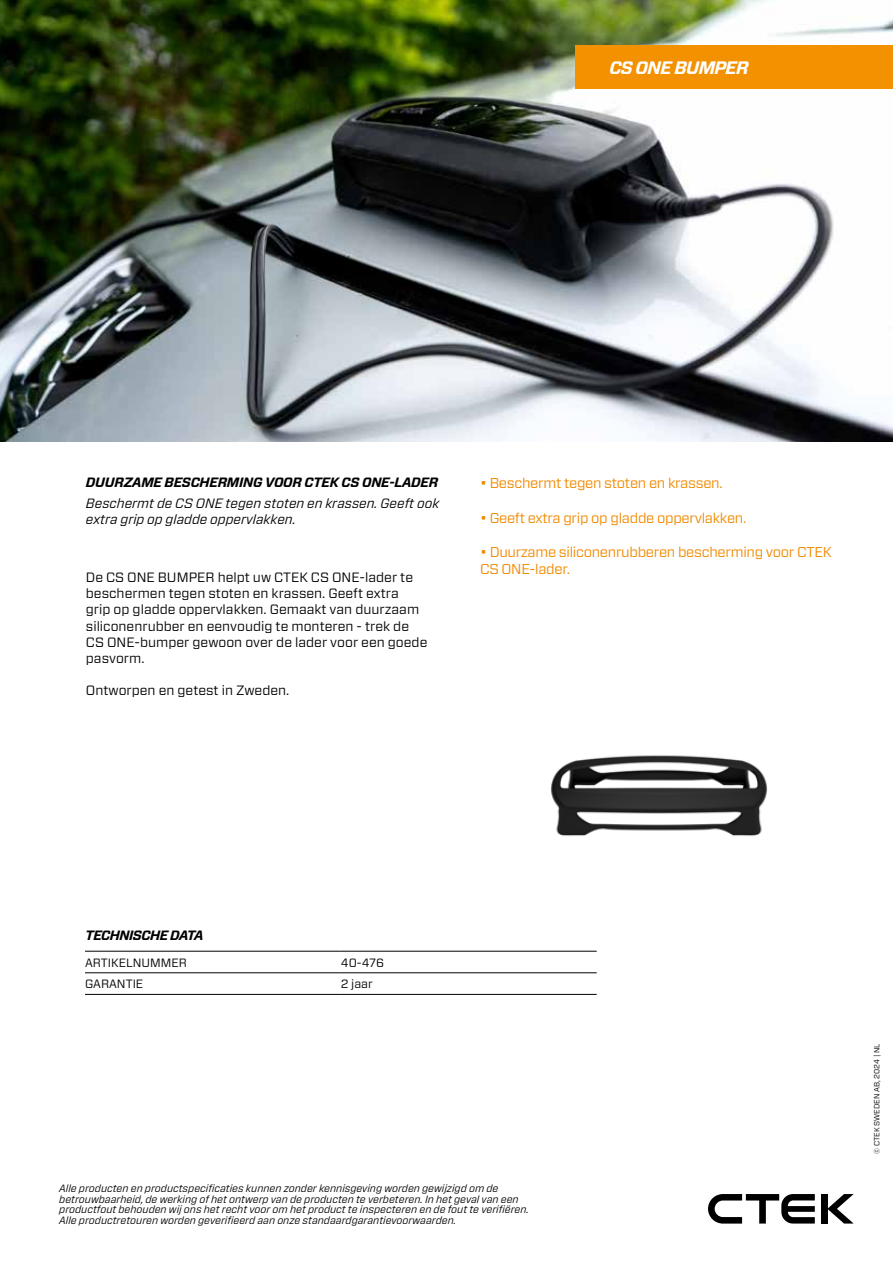
<style>
.page{position:relative;width:893px;height:1263px;background:#fff}
.page>*{position:absolute;margin:0;border:0;box-sizing:border-box;transform-origin:0 0}
.t1{font:italic 700 18px "Forza";letter-spacing:-.04em;color:#fff}
.t2{font:14.25px/17.1px "Forza";letter-spacing:-.02em;color:#f18a00}
.t3{font:13.5px/16.2px "Forza";color:#000}
.t4{font:italic 13.5px/16.2px "Forza";color:#000}
.t5{font:italic 700 13.5px "Forza";letter-spacing:-.02em;color:#000}
.t6{font:italic 700 13.5px "Forza";letter-spacing:-.04em;color:#000}
.t7{font:12px "Forza";color:#000}
.t8{font:italic 10.5px/10.5px "Forza";color:#000}
.t9{font:7.5px "Forza";color:#000}
</style>
<div class="page">
<img style="left:0;top:0;width:893px;height:441px">
<div style="left:575px;top:45px;width:318px;height:44px;background:#f39100"></div>
<div style="left:821px;top:1194px;width:6px;height:29px;background:#000"></div>
<svg style="left:827px;top:1194px;width:27px;height:29px"></svg>
<svg style="left:708px;top:1194px;width:107px;height:29px"></svg>
<img style="left:551px;top:755px;width:217px;height:81px">
<hr style="left:85px;top:994px;width:256px;height:1px;background:#000">
<hr style="left:341px;top:994px;width:256px;height:1px;background:#000">
<hr style="left:85px;top:951px;width:256px;height:1px;background:#000">
<hr style="left:341px;top:951px;width:256px;height:1px;background:#000">
<hr style="left:85px;top:972px;width:256px;height:1px;background:#000">
<hr style="left:341px;top:972px;width:256px;height:1px;background:#000">
<h1 class="t1" style="left:609px;top:56px;width:141px">CS ONE BUMPER</h1>
<p class="t5" style="left:86px;top:473px;width:354px">DUURZAME BESCHERMING VOOR CTEK CS ONE-LADER</p>
<p class="t4" style="left:86px;top:495px;width:355px">Beschermt de CS ONE tegen stoten en krassen. Geeft ook extra grip op gladde oppervlakken.</p>
<p class="t3" style="left:86px;top:569px;width:343px">De CS ONE BUMPER helpt uw CTEK CS ONE-lader te beschermen tegen stoten en krassen. Geeft extra<br>grip op gladde oppervlakken. Gemaakt van duurzaam siliconenrubber en eenvoudig te monteren - trek de CS ONE-bumper gewoon over de lader voor een goede pasvorm.</p>
<p class="t3" style="left:86px;top:682px;width:205px">Ontworpen en getest in Zweden.</p>
<h2 class="t2" style="left:480px;top:475px;width:244px">• Beschermt tegen stoten en krassen.</h2>
<h2 class="t2" style="left:480px;top:509px;width:268px">• Geeft extra grip op gladde oppervlakken.</h2>
<h2 class="t2" style="left:480px;top:543px;width:353px">• Duurzame siliconenrubberen bescherming voor CTEK<br>CS ONE-lader.</h2>
<p class="t6" style="left:86px;top:926px;width:120px">TECHNISCHE DATA</p>
<p class="t7" style="left:85px;top:954px;width:103px">ARTIKELNUMMER</p>
<p class="t7" style="left:341px;top:954px;width:45px">40-476</p>
<p class="t7" style="left:85px;top:976px;width:60px">GARANTIE</p>
<p class="t7" style="left:341px;top:976px;width:33px">2 jaar</p>
<p class="t8" style="left:59px;top:1183px;width:471px">Alle producten en productspecificaties kunnen zonder kennisgeving worden gewijzigd om de betrouwbaarheid, de werking of het ontwerp van de producten te verbeteren. In het geval van een productfout behouden wij ons het recht voor om het product te inspecteren en de fout te verifiëren.<br>Alle productretouren worden geverifieerd aan onze standaardgarantievoorwaarden.</p>
<p class="t9" style="left:872px;top:1153px;width:111px;rotate:-90deg">© CTEK SWEDEN AB, 2024 | NL</p>
</div>
